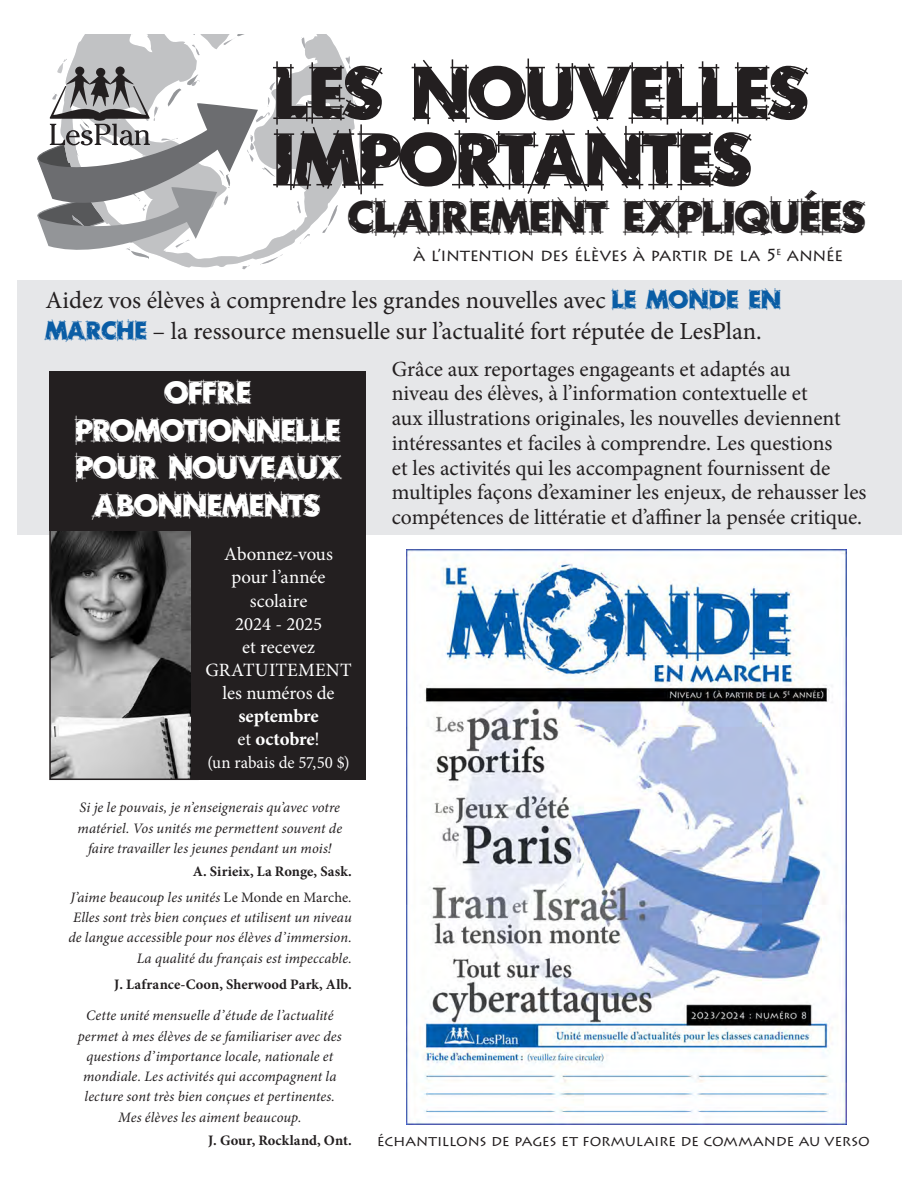
<style>
.page{position:relative;width:918px;height:1188px;background:#fff}
.page>*{position:absolute;margin:0;border:0;box-sizing:border-box;transform-origin:0 0}
.t1{font:72.3px/66.4px "Rough Draft";letter-spacing:-.02em;color:#231f20}
.t2{font:43.35px "Rough Draft";letter-spacing:-.01em;color:#231f20}
.t3{font:30.3px/37.5px "Rough Draft";letter-spacing:-.02em;color:#fff;text-align:center}
.t4{font:24.6px/31.8px "Minion Pro";color:#231f20}
.t5{font:21.75px/24.8px "Minion Pro";color:#231f20}
.t6{font:18.75px/23.1px "Minion Pro";color:#fff;text-align:center}
.t7{font:17.4px "Lithos Pro";letter-spacing:-.025em;color:#231f20}
.t8{font:17.4px "Minion Pro";color:#fff}
.t9{font:15.15px "Lithos Pro";letter-spacing:-.015em;color:#231f20}
.t10{font:italic 14.4px/20.2px "Minion Pro";letter-spacing:.005em;color:#231f20;text-align:center}
.t11{font:700 14.4px "Minion Pro";letter-spacing:.005em;color:#231f20}
.s1{font-family:"Rough Draft";color:#0a5da5}
.s2{font-weight:700}
.s3{font-weight:700;font-style:normal}
.s4{font-style:normal}
</style>
<div class="page">
<div style="left:17px;top:281px;width:884px;height:254px;background:#e6e7e9"></div>
<svg style="left:355px;top:102px;width:5px;height:8px"></svg>
<svg style="left:355px;top:131px;width:6px;height:40px"></svg>
<svg style="left:283px;top:34px;width:72px;height:215px;fill:#c1c2c4"></svg>
<img style="left:407px;top:550px;width:439px;height:574px">
<svg style="left:37px;top:34px;width:246px;height:235px"></svg>
<img style="left:52px;top:532px;width:139px;height:245px">
<div style="left:49px;top:529px;width:150px;height:251px;border:2px solid #231f20"></div>
<div style="left:191px;top:529px;width:175px;height:251px;background:#231f20"></div>
<div style="left:49px;top:371px;width:317px;height:160px;background:#231f20"></div>
<p class="t1" style="left:273px;top:58px;width:538px">LES NOUVELLES<br>IMPORTANTES</p>
<p class="t2" style="left:348px;top:189px;width:520px">CLAIREMENT EXPLIQUÉES</p>
<p class="t7" style="left:413px;top:245px;width:432px">À L’INTENTION DES ÉLÈVES À PARTIR DE LA 5<sup>E</sup> ANNÉE</p>
<p class="t4" style="left:46px;top:284px;width:737px">Aidez vos élèves à comprendre les grandes nouvelles avec <span class="s1">LE MONDE EN<br>MARCHE</span> – la ressource mensuelle sur l’actualité fort réputée de LesPlan.</p>
<p class="t5" style="left:392px;top:357px;width:476px">Grâce aux reportages engageants et adaptés au<br>niveau des élèves, à l’information contextuelle et<br>aux illustrations originales, les nouvelles deviennent intéressantes et faciles à comprendre. Les questions<br>et les activités qui les accompagnent fournissent de multiples façons d’examiner les enjeux, de rehausser les compétences de littératie et d’affiner la pensée critique.</p>
<p class="t3" style="left:75px;top:373px;width:267px">OFFRE<br>PROMOTIONNELLE<br>POUR NOUVEAUX<br>ABONNEMENTS</p>
<p class="t6" style="left:206px;top:543px;width:148px">Abonnez-vous pour l’année scolaire<br>2024 - 2025<br>et recevez<br>GRATUITEMENT les numéros de <span class="s2">septembre<br></span>et <span class="s2">octobre</span>!</p>
<p class="t8" style="left:207px;top:751px;width:144px">(un rabais de 57,50 $)</p>
<p class="t10" style="left:78px;top:798px;width:266px">Si je le pouvais, je n’enseignerais qu’avec votre matériel. Vos unités me permettent souvent de faire travailler les jeunes pendant un mois!</p>
<p class="t10" style="left:70px;top:858px;width:283px;line-height:26px;text-align:right"><span class="s3">A. Sirieix, La Ronge, Sask.<br></span>J’aime beaucoup les unités <span class="s4">Le Monde en Marche</span>.</p>
<p class="t10" style="left:68px;top:907px;width:285px;text-align:right">Elles sont très bien conçues et utilisent un niveau de langue accessible pour nos élèves d’immersion.<br>La qualité du français est impeccable.</p>
<p class="t11" style="left:114px;top:974px;width:239px">J. Lafrance-Coon, Sherwood Park, Alb.</p>
<p class="t10" style="left:78px;top:1006px;width:265px">Cette unité mensuelle d’étude de l’actualité permet à mes élèves de se familiariser avec des questions d’importance locale, nationale et mondiale. Les activités qui accompagnent la lecture sont très bien conçues et pertinentes.<br>Mes élèves les aiment beaucoup.</p>
<p class="t11" style="left:208px;top:1130px;width:145px">J. Gour, Rockland, Ont.</p>
<p class="t9" style="left:377px;top:1133px;width:495px">ÉCHANTILLONS DE PAGES ET FORMULAIRE DE COMMANDE AU VERSO</p>
</div>
